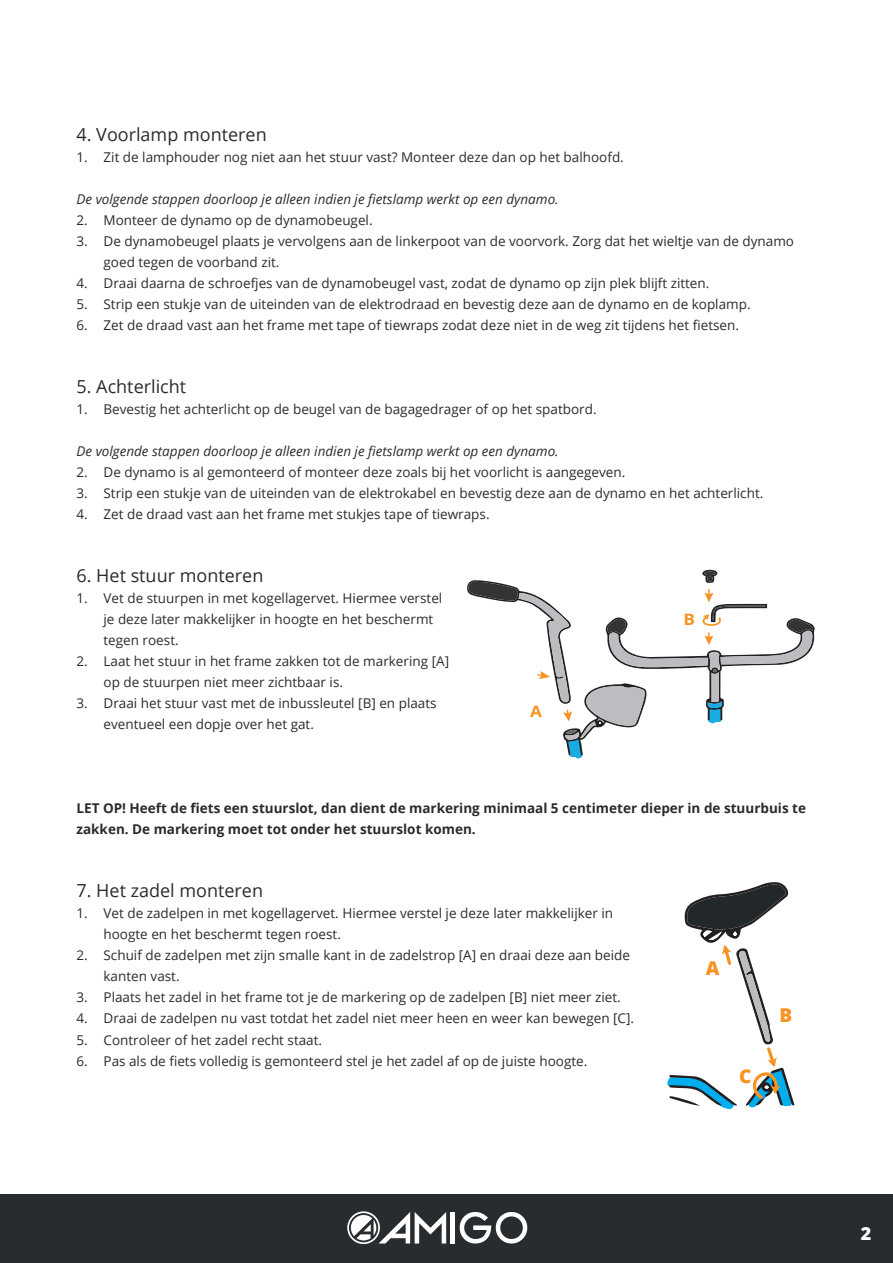
<style>
.page{position:relative;width:893px;height:1263px;background:#fff}
.page>*{position:absolute;margin:0;border:0;box-sizing:border-box;transform-origin:0 0}
.t1{font:800 18.9px "Open Sans";color:#f69322}
.t2{font:18px "Open Sans";color:#292c2f}
.t3{font:800 18px "Open Sans";color:#fff}
.t4{font:700 15.75px "Open Sans";color:#f69322;scale:1.09 1}
.t5{font:13.5px/21px "Open Sans";color:#292c2f}
.t6{font:700 13.5px/21px "Open Sans";color:#292c2f}
.t7{font:italic 13.5px "Open Sans";color:#292c2f}
</style>
<div class="page">
<div style="left:0;top:1194px;width:893px;height:69px;background:#292c2f"></div>
<hr style="left:451px;top:1212px;width:4px;height:31px;background:#fff">
<svg style="left:460px;top:1212px;width:67px;height:31px"></svg>
<svg style="left:347px;top:1211px;width:99px;height:33px"></svg>
<svg style="left:667px;top:882px;width:127px;height:227px"></svg>
<svg style="left:467px;top:569px;width:348px;height:190px"></svg>
<h2 class="t2" style="left:77px;top:122px;width:192px">4. Voorlamp monteren</h2>
<p class="t5" style="left:77px;top:148px;width:549px">1. Zit de lamphouder nog niet aan het stuur vast? Monteer deze dan op het balhoofd.</p>
<p class="t7" style="left:77px;top:190px;width:484px">De volgende stappen doorloop je alleen indien je fietslamp werkt op een dynamo.</p>
<p class="t5" style="left:77px;top:211px;width:298px">2. Monteer de dynamo op de dynamobeugel.</p>
<p class="t5" style="left:104px;top:232px;width:692px;text-indent:-27px">3. De dynamobeugel plaats je vervolgens aan de linkerpoot van de voorvork. Zorg dat het wieltje van de dynamo goed tegen de voorband zit.</p>
<p class="t5" style="left:77px;top:274px;width:634px">4. Draai daarna de schroefjes van de dynamobeugel vast, zodat de dynamo op zijn plek blijft zitten.</p>
<p class="t5" style="left:77px;top:295px;width:676px">5. Strip een stukje van de uiteinden van de elektrodraad en bevestig deze aan de dynamo en de koplamp.</p>
<p class="t5" style="left:77px;top:316px;width:664px">6. Zet de draad vast aan het frame met tape of tiewraps zodat deze niet in de weg zit tijdens het fietsen.</p>
<h2 class="t2" style="left:77px;top:380px;width:111px">5. Achterlicht</h2>
<p class="t5" style="left:77px;top:400px;width:522px">1. Bevestig het achterlicht op de beugel van de bagagedrager of op het spatbord.</p>
<p class="t7" style="left:77px;top:442px;width:484px">De volgende stappen doorloop je alleen indien je fietslamp werkt op een dynamo.</p>
<p class="t5" style="left:77px;top:463px;width:550px">2. De dynamo is al gemonteerd of monteer deze zoals bij het voorlicht is aangegeven.</p>
<p class="t5" style="left:77px;top:484px;width:688px">3. Strip een stukje van de uiteinden van de elektrokabel en bevestig deze aan de dynamo en het achterlicht.</p>
<p class="t5" style="left:77px;top:505px;width:415px">4. Zet de draad vast aan het frame met stukjes tape of tiewraps.</p>
<h2 class="t2" style="left:77px;top:563px;width:188px">6. Het stuur monteren</h2>
<p class="t5" style="left:104px;top:589px;width:340px;text-indent:-27px">1. Vet de stuurpen in met kogellagervet. Hiermee verstel je deze later makkelijker in hoogte en het beschermt tegen roest.</p>
<p class="t5" style="left:104px;top:652px;width:347px;text-indent:-27px">2. Laat het stuur in het frame zakken tot de markering [A] op de stuurpen niet meer zichtbaar is.</p>
<p class="t5" style="left:104px;top:694px;width:335px;text-indent:-27px">3. Draai het stuur vast met de inbussleutel [B] en plaats eventueel een dopje over het gat.</p>
<p class="t4" style="left:530px;top:702px;width:12px">A</p>
<p class="t4" style="left:683px;top:610px;width:12px">B</p>
<p class="t6" style="left:77px;top:798px;width:731px">LET OP! Heeft de fiets een stuurslot, dan dient de markering minimaal 5 centimeter dieper in de stuurbuis te zakken. De markering moet tot onder het stuurslot komen.</p>
<h2 class="t2" style="left:77px;top:878px;width:188px">7. Het zadel monteren</h2>
<p class="t5" style="left:104px;top:904px;width:511px;text-indent:-27px">1. Vet de zadelpen in met kogellagervet. Hiermee verstel je deze later makkelijker in hoogte en het beschermt tegen roest.</p>
<p class="t5" style="left:104px;top:946px;width:528px;text-indent:-27px">2. Schuif de zadelpen met zijn smalle kant in de zadelstrop [A] en draai deze aan beide kanten vast.</p>
<p class="t5" style="left:77px;top:988px;width:546px">3. Plaats het zadel in het frame tot je de markering op de zadelpen [B] niet meer ziet.</p>
<p class="t5" style="left:77px;top:1009px;width:559px">4. Draai de zadelpen nu vast totdat het zadel niet meer heen en weer kan bewegen [C].</p>
<p class="t5" style="left:77px;top:1030px;width:247px">5. Controleer of het zadel recht staat.</p>
<p class="t5" style="left:77px;top:1051px;width:512px">6. Pas als de fiets volledig is gemonteerd stel je het zadel af op de juiste hoogte.</p>
<h1 class="t1" style="left:706px;top:957px;width:15px">A</h1>
<h1 class="t1" style="left:739px;top:1065px;width:14px">C</h1>
<h1 class="t1" style="left:779px;top:1005px;width:14px">B</h1>
<h2 class="t3" style="left:861px;top:1224px;width:12px">2</h2>
</div>
